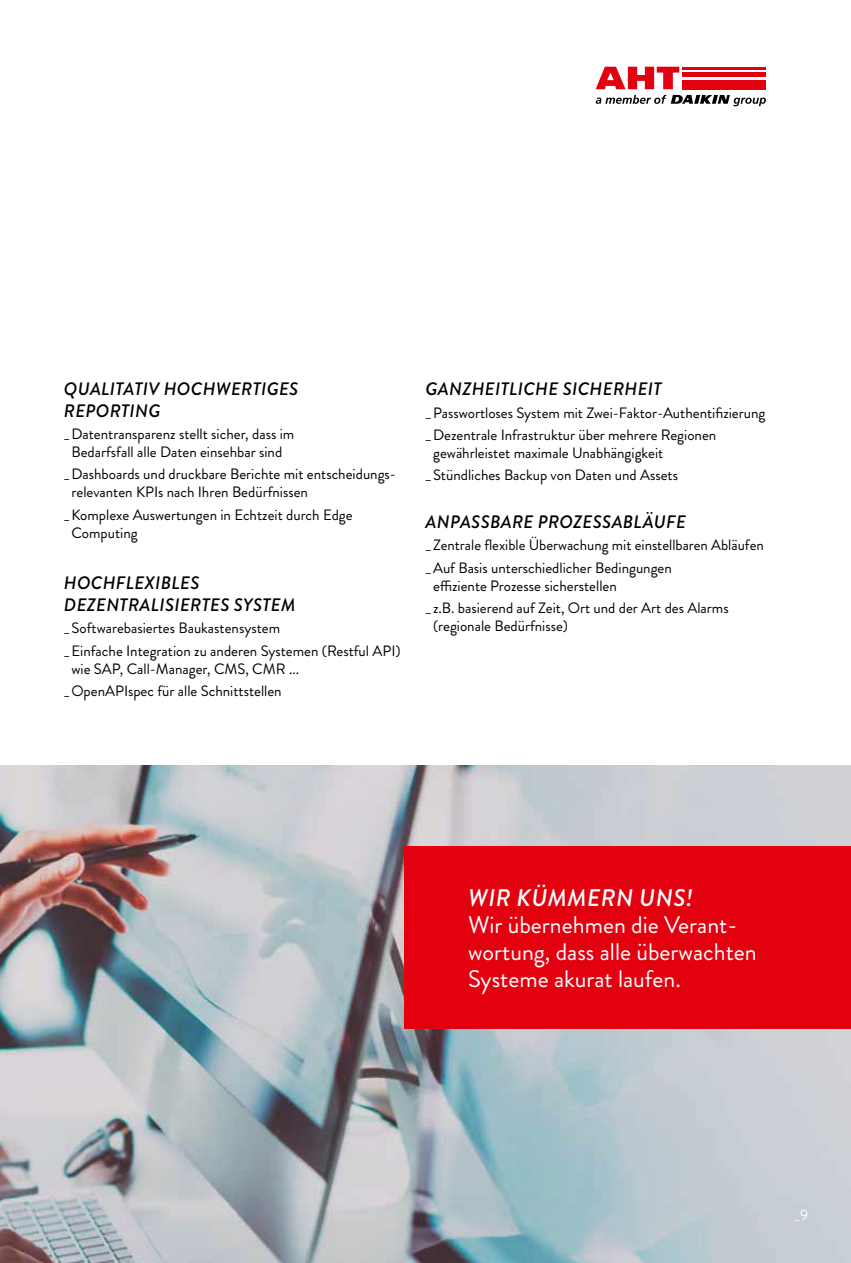
<style>
.page{position:relative;width:851px;height:1263px;background:#fff}
.page>*{position:absolute;margin:0;border:0;box-sizing:border-box;transform-origin:0 0}
.t1{font:24px/27px "Brandon Grotesque";color:#fff}
.t2{font:italic 500 24px "Brandon Grotesque";letter-spacing:.02em;color:#fff}
.t3{font:italic 500 18px/21.6px "Brandon Grotesque";letter-spacing:.02em;color:#000}
.t4{font:15px/22.2px "Brandon Grotesque";color:#000}
.t5{font:15px "Brandon Grotesque";color:#fff}
</style>
<div class="page">
<svg style="left:0;top:765px;width:850px;height:498px;background:#afb5bb"></svg>
<div style="left:404px;top:846px;width:446px;height:183px;background:#e3000f"></div>
<svg style="left:595px;top:67px;width:84px;height:22px"></svg>
<hr style="left:682px;top:73px;width:83px;height:4px;background:#e3000f">
<div style="left:682px;top:80px;width:83px;height:9px;background:#e3000f"></div>
<hr style="left:682px;top:67px;width:83px;height:2px;background:#e3000f">
<svg style="left:595px;top:95px;width:170px;height:11px"></svg>
<p class="t3" style="left:64px;top:379px;width:236px">QUALITATIV HOCHWERTIGES<br>REPORTING</p>
<p class="t4" style="left:64px;top:425px;width:232px;line-height:18px;text-align:center">_ Datentransparenz stellt sicher, dass im<br>Bedarfsfall alle Daten einsehbar sind</p>
<p class="t4" style="left:71px;top:465px;width:326px;line-height:18px;text-indent:-8px">_ Dashboards und druckbare Berichte mit entscheidungs&shy;relevanten KPIs nach Ihren Bedürfnissen</p>
<p class="t4" style="left:71px;top:506px;width:282px;line-height:18px;text-indent:-8px">_ Komplexe Auswertungen in Echtzeit durch Edge<br>Computing</p>
<p class="t3" style="left:64px;top:573px;width:233px">HOCHFLEXIBLES<br>DEZENTRALISIERTES SYSTEM</p>
<p class="t4" style="left:64px;top:617px;width:338px">_Softwarebasiertes Baukastensystem<br>_ Einfache Integration zu anderen Systemen (Restful API)</p>
<p class="t4" style="left:64px;top:657px;width:237px;text-indent:8px">wie SAP, Call-Manager, CMS, CMR ... _OpenAPIspec für alle Schnittstellen</p>
<p class="t3" style="left:425px;top:379px;width:237px">GANZHEITLICHE SICHERHEIT</p>
<p class="t4" style="left:425px;top:402px;width:341px">_ Passwortloses System mit Zwei-Faktor-Authentifizierung _ Dezentrale Infrastruktur über mehrere Regionen</p>
<p class="t4" style="left:425px;top:442px;width:254px;text-align:center">gewährleistet maximale Unabhängigkeit _Stündliches Backup von Daten und Assets</p>
<p class="t3" style="left:425px;top:511px;width:262px">ANPASSBARE PROZESSABLÄUFE</p>
<p class="t4" style="left:425px;top:534px;width:340px">_ Zentrale flexible Überwachung mit einstellbaren Abläufen _ Auf Basis unterschiedlicher Bedingungen</p>
<p class="t4" style="left:425px;top:575px;width:305px;text-indent:8px">effiziente Prozesse sicherstellen<br>_ z.B. basierend auf Zeit, Ort und der Art des Alarms</p>
<p class="t4" style="left:433px;top:615px;width:136px">(regionale Bedürfnisse)</p>
<h1 class="t2" style="left:468px;top:881px;width:226px">WIR KÜMMERN UNS!</h1>
<h1 class="t1" style="left:468px;top:911px;width:290px">Wir übernehmen die Verant&shy;wortung, dass alle überwachten<br>Systeme akurat laufen.</h1>
<p class="t5" style="left:794px;top:1205px;width:15px">_9</p>
</div>
